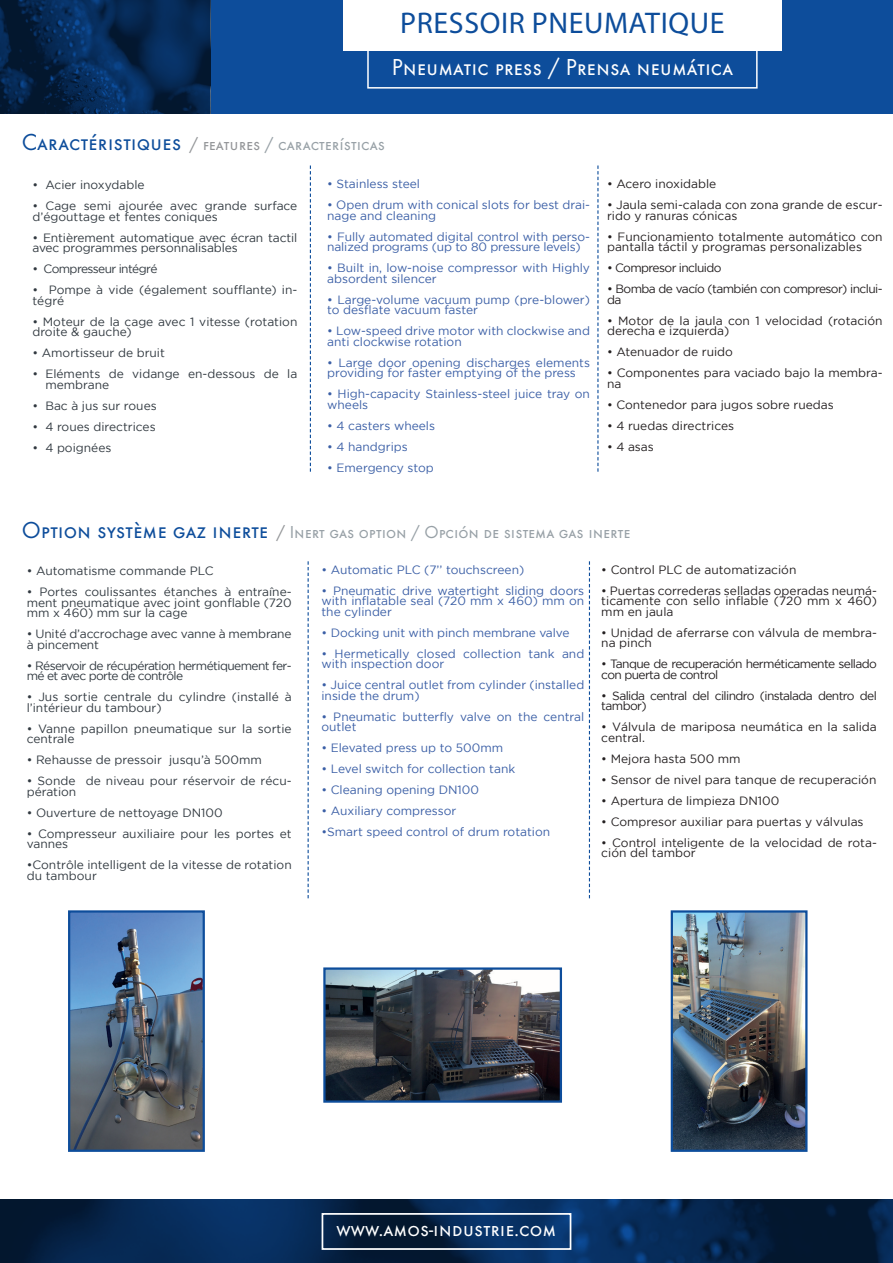
<style>
.page{position:relative;width:893px;height:1263px;background:#fff}
.page>*{position:absolute;margin:0;border:0;box-sizing:border-box;transform-origin:0 0}
.t1{font:30px "Myriad Pro";letter-spacing:.02em;color:#0d4d9b}
.t2{font:24px "Futura SCTOT";color:#0d4d9b}
.t3{font:24px "Futura SCTOT";color:#fff}
.t4{font:22.5px "Futura SCTOT";color:#fff}
.t5{font:18px "Futura SCTOT";color:#97a0a6}
.t6{font:12px/10.5px "Gotham";color:#3b5fa6}
.t7{font:12px/10.5px "Gotham";color:#313940}
.t8{font:12px/10.5px "Gotham";color:#231f20}
.t9{font:12px/10.5px "Gotham";letter-spacing:-.05em;color:#231f20}
.t10{font:12px/10.5px "Gotham";letter-spacing:-.05em;color:#313940}
.s1{font-size:18px;color:#939598}
.s2{font-size:18px;color:#97a0a6}
.s3{font-size:24px;color:#0d4d9b}
.s4{color:#939598}
</style>
<div class="page">
<svg style="left:0;top:1199px;width:893px;height:64px;background:#05264d"></svg>
<div style="left:322px;top:1213px;width:249px;height:37px;border:2px solid #fff"></div>
<div style="left:210px;top:0;width:683px;height:114px;background:#0d4d9b"></div>
<div style="left:367px;top:50px;width:391px;height:39px;border:2px solid #fff"></div>
<div style="left:343px;top:0;width:439px;height:51px;background:#fff"></div>
<svg style="left:0;top:0;width:210px;height:114px;background:#052750"></svg>
<svg style="left:310px;top:165px;width:1px;height:307px"></svg>
<svg style="left:597px;top:165px;width:1px;height:307px"></svg>
<svg style="left:308px;top:561px;width:1px;height:337px"></svg>
<svg style="left:589px;top:561px;width:1px;height:337px"></svg>
<img style="left:71px;top:913px;width:131px;height:236px">
<div style="left:68px;top:910px;width:137px;height:242px;border:2px solid #0d4d9b"></div>
<img style="left:674px;top:913px;width:130px;height:236px">
<div style="left:671px;top:910px;width:136px;height:242px;border:2px solid #0d4d9b"></div>
<img style="left:326px;top:970px;width:233px;height:130px">
<div style="left:323px;top:967px;width:239px;height:136px;border:2px solid #0d4d9b"></div>
<h1 class="t1" style="left:400px;top:4px;width:326px">PRESSOIR PNEUMATIQUE</h1>
<h2 class="t3" style="left:392px;top:53px;width:343px">Pneumatic press / Prensa neumática</h2>
<h2 class="t2" style="left:22px;top:128px;width:365px">Caractéristiques <span class="s1">/ features</span> <span class="s2">/ características</span></h2>
<p class="t7" style="left:32px;top:179px;width:114px">• Acier inoxydable</p>
<p class="t7" style="left:32px;top:200px;width:266px">• Cage semi ajourée avec grande surface d’égouttage et fentes coniques</p>
<p class="t7" style="left:32px;top:232px;width:266px">• Entièrement automatique avec écran tactil avec programmes personnalisables</p>
<p class="t10" style="left:32px;top:263px;width:127px">• Compresseur intégré</p>
<p class="t7" style="left:32px;top:284px;width:266px">• Pompe à vide (également soufflante) in&shy;tégré</p>
<p class="t7" style="left:32px;top:316px;width:266px">• Moteur de la cage avec 1 vitesse (rotation droite &amp; gauche)</p>
<p class="t7" style="left:32px;top:347px;width:134px">• Amortisseur de bruit</p>
<p class="t7" style="left:45px;top:368px;width:254px;text-indent:-13px">• Eléments de vidange en-dessous de la membrane</p>
<p class="t7" style="left:32px;top:400px;width:126px">• Bac à jus sur roues</p>
<p class="t7" style="left:32px;top:421px;width:125px">• 4 roues directrices</p>
<p class="t7" style="left:32px;top:442px;width:81px">• 4 poignées</p>
<p class="t6" style="left:327px;top:178px;width:94px">• Stainless steel</p>
<p class="t6" style="left:327px;top:199px;width:264px">• Open drum with conical slots for best drai&shy;nage and cleaning</p>
<p class="t6" style="left:327px;top:231px;width:264px">• Fully automated digital control with perso&shy;nalized programs (up to 80 pressure levels)</p>
<p class="t6" style="left:327px;top:262px;width:264px">• Built in, low-noise compressor with Highly absordent silencer</p>
<p class="t6" style="left:327px;top:294px;width:264px">• Large-volume vacuum pump (pre-blower) to desflate vacuum faster</p>
<p class="t6" style="left:327px;top:325px;width:264px">• Low-speed drive motor with clockwise and anti clockwise rotation</p>
<p class="t6" style="left:327px;top:357px;width:264px">• Large door opening discharges elements providing for faster emptying of the press</p>
<p class="t6" style="left:327px;top:388px;width:264px">• High-capacity Stainless-steel juice tray on wheels</p>
<p class="t6" style="left:327px;top:420px;width:109px">• 4 casters wheels</p>
<p class="t6" style="left:327px;top:441px;width:82px">• 4 handgrips</p>
<p class="t6" style="left:327px;top:462px;width:108px">• Emergency stop</p>
<p class="t8" style="left:607px;top:178px;width:111px">• Acero inoxidable</p>
<p class="t8" style="left:607px;top:199px;width:277px">• Jaula semi-calada con zona grande de escur&shy;rido y ranuras cónicas</p>
<p class="t8" style="left:607px;top:231px;width:277px">• Funcionamiento totalmente automático con pantalla táctil y programas personalizables</p>
<p class="t9" style="left:607px;top:262px;width:116px">• Compresor incluido</p>
<p class="t9" style="left:607px;top:283px;width:277px">• Bomba de vacío (también con compresor) inclui&shy;da</p>
<p class="t8" style="left:607px;top:315px;width:277px">• Motor de la jaula con 1 velocidad (rotación derecha e izquierda)</p>
<p class="t8" style="left:607px;top:346px;width:127px">• Atenuador de ruido</p>
<p class="t8" style="left:607px;top:367px;width:277px">• Componentes para vaciado bajo la membra&shy;na</p>
<p class="t8" style="left:607px;top:399px;width:228px">• Contenedor para jugos sobre ruedas</p>
<p class="t8" style="left:607px;top:420px;width:129px">• 4 ruedas directrices</p>
<p class="t8" style="left:607px;top:441px;width:48px">• 4 asas</p>
<h3 class="t5" style="left:22px;top:521px;width:610px"><span class="s3">Option système gaz inerte</span> <span class="s4">/</span> Inert gas option / Opción de sistema gas inerte</h3>
<p class="t7" style="left:27px;top:565px;width:188px">• Automatisme commande PLC</p>
<p class="t7" style="left:27px;top:586px;width:266px;text-align:justify">• Portes coulissantes étanches à entraîne&shy;ment pneumatique avec joint gonflable (720 mm x 460) mm sur la cage</p>
<p class="t7" style="left:27px;top:628px;width:266px">• Unité d’accrochage avec vanne à membrane à pincement</p>
<p class="t10" style="left:27px;top:660px;width:266px">• Réservoir de récupération hermétiquement fer&shy;mé et avec porte de contrôle</p>
<p class="t7" style="left:27px;top:691px;width:266px">• Jus sortie centrale du cylindre (installé à l’intérieur du tambour)</p>
<p class="t7" style="left:27px;top:723px;width:266px">• Vanne papillon pneumatique sur la sortie centrale</p>
<p class="t7" style="left:27px;top:754px;width:237px">• Rehausse de pressoir jusqu’à 500mm</p>
<p class="t7" style="left:27px;top:775px;width:266px">• Sonde de niveau pour réservoir de récu&shy;pération</p>
<p class="t7" style="left:27px;top:807px;width:197px">• Ouverture de nettoyage DN100</p>
<p class="t7" style="left:27px;top:828px;width:266px">• Compresseur auxiliaire pour les portes et vannes</p>
<p class="t7" style="left:27px;top:859px;width:266px">•Contrôle intelligent de la vitesse de rotation du tambour</p>
<p class="t6" style="left:321px;top:564px;width:204px">• Automatic PLC (7’’ touchscreen)</p>
<p class="t6" style="left:321px;top:585px;width:264px;text-align:justify">• Pneumatic drive watertight sliding doors with inflatable seal (720 mm x 460) mm on the cylinder</p>
<p class="t6" style="left:321px;top:627px;width:250px">• Docking unit with pinch membrane valve</p>
<p class="t6" style="left:321px;top:648px;width:264px">• Hermetically closed collection tank and with inspection door</p>
<p class="t6" style="left:321px;top:680px;width:264px">• Juice central outlet from cylinder (installed inside the drum)</p>
<p class="t6" style="left:321px;top:711px;width:264px">• Pneumatic butterfly valve on the central outlet</p>
<p class="t6" style="left:321px;top:743px;width:183px">• Elevated press up to 500mm</p>
<p class="t6" style="left:321px;top:764px;width:195px">• Level switch for collection tank</p>
<p class="t6" style="left:321px;top:785px;width:159px">• Cleaning opening DN100</p>
<p class="t6" style="left:321px;top:806px;width:136px">• Auxiliary compressor</p>
<p class="t6" style="left:321px;top:827px;width:230px">•Smart speed control of drum rotation</p>
<p class="t8" style="left:601px;top:564px;width:197px">• Control PLC de automatización</p>
<p class="t8" style="left:601px;top:585px;width:277px;text-align:justify">• Puertas correderas selladas operadas neumá&shy;ticamente con sello inflable (720 mm x 460) mm en jaula</p>
<p class="t8" style="left:601px;top:627px;width:277px">• Unidad de aferrarse con válvula de membra&shy;na pinch</p>
<p class="t9" style="left:601px;top:659px;width:277px">• Tanque de recuperación herméticamente sellado con puerta de control</p>
<p class="t9" style="left:601px;top:690px;width:277px">• Salida central del cilindro (instalada dentro del tambor)</p>
<p class="t8" style="left:601px;top:722px;width:277px">• Válvula de mariposa neumática en la salida central.</p>
<p class="t8" style="left:601px;top:753px;width:141px">• Mejora hasta 500 mm</p>
<p class="t8" style="left:601px;top:774px;width:277px">• Sensor de nivel para tanque de recuperación</p>
<p class="t8" style="left:601px;top:795px;width:180px">• Apertura de limpieza DN100</p>
<p class="t8" style="left:601px;top:816px;width:264px">• Compresor auxiliar para puertas y válvulas</p>
<p class="t8" style="left:601px;top:837px;width:277px">• Control inteligente de la velocidad de rota&shy;ción del tambor</p>
<h3 class="t4" style="left:336px;top:1216px;width:221px">www.amos-industrie.com</h3>
</div>
